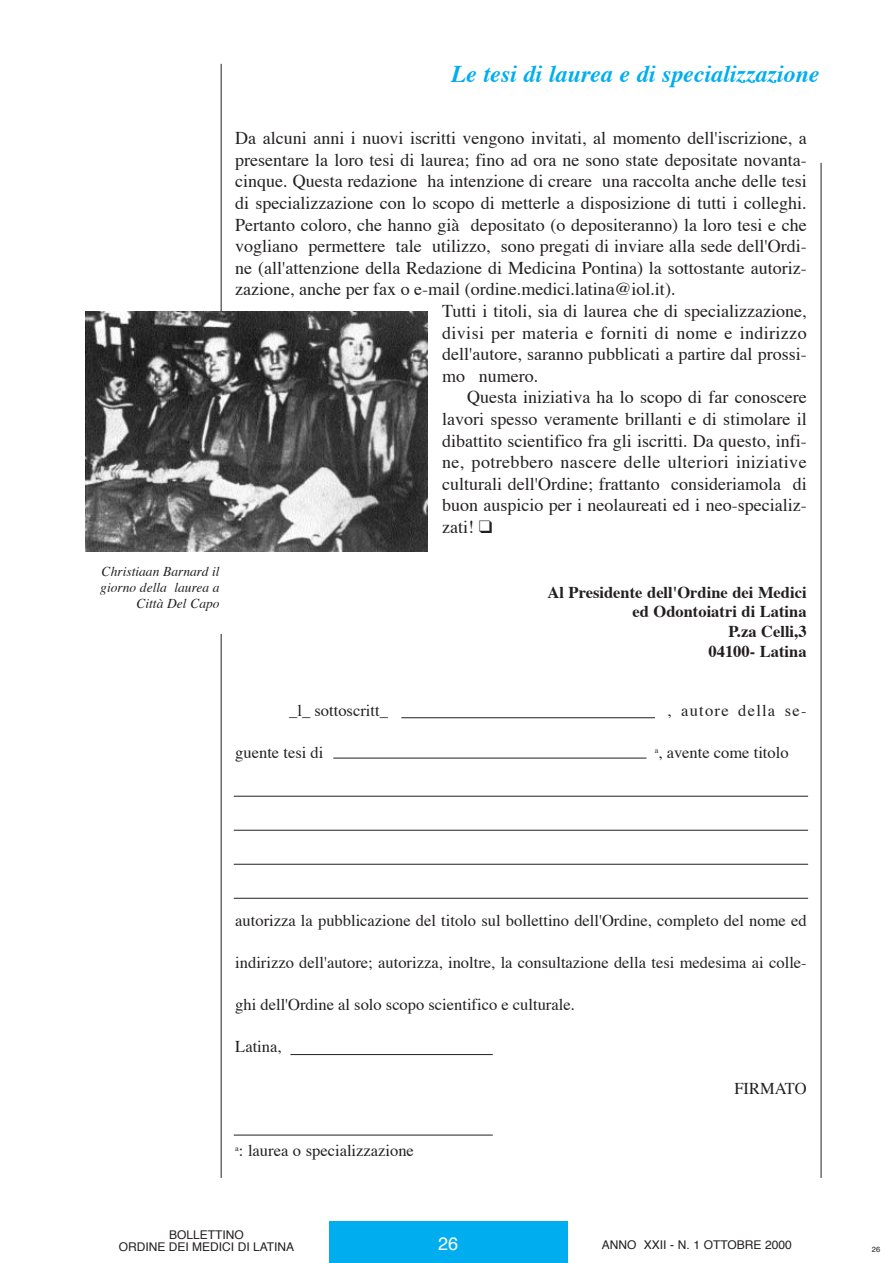
<style>
.page{position:relative;width:893px;height:1263px;background:#fff}
.page>*{position:absolute;margin:0;border:0;box-sizing:border-box;transform-origin:0 0}
.t1{font:italic 700 24px "Times";color:#00aeef}
.t2{font:18px "Times";color:#231f20}
.t3{font:18px "Times";letter-spacing:.02em;color:#231f20}
.t4{font:18px "Helvetica";color:#fff}
.t5{font:16.5px "Times";color:#231f20}
.t6{font:700 16.5px/19.8px "Times";color:#231f20;text-align:right}
.t7{font:16.5px "Times";letter-spacing:.075em;color:#231f20}
.t8{font:italic 13.5px/16.2px "Times";color:#231f20;text-align:right}
.t9{font:12px/12px "Helvetica";color:#231f20;text-align:center}
.t10{font:7.5px "Helvetica";color:#231f20}
</style>
<div class="page">
<hr style="left:221px;top:64px;width:1px;height:1114px;background:#231f20">
<hr style="left:820px;top:163px;width:1px;height:1015px;background:#231f20">
<div style="left:330px;top:1222px;width:238px;height:41px;background:#00aeef"></div>
<img style="left:85px;top:311px;width:342px;height:240px">
<hr style="left:401px;top:718px;width:254px;height:1px;background:#231f20">
<hr style="left:333px;top:758px;width:313px;height:1px;background:#231f20">
<hr style="left:234px;top:796px;width:574px;height:1px;background:#231f20">
<hr style="left:234px;top:830px;width:574px;height:1px;background:#231f20">
<hr style="left:234px;top:864px;width:574px;height:1px;background:#231f20">
<hr style="left:234px;top:898px;width:574px;height:1px;background:#231f20">
<hr style="left:290px;top:1054px;width:202px;height:1px;background:#231f20">
<hr style="left:234px;top:1135px;width:258px;height:1px;background:#231f20">
<h1 class="t1" style="left:451px;top:64px;width:369px">Le tesi di laurea e di specializzazione</h1>
<p class="t8" style="left:100px;top:564px;width:121px">Christiaan Barnard il giorno della laurea a<br>Città Del Capo</p>
<p class="t2" style="left:235px;top:131px;width:573px">Da alcuni anni i nuovi iscritti vengono invitati, al momento dell'iscrizione, a</p>
<p class="t2" style="left:235px;top:152px;width:573px">presentare la loro tesi di laurea; fino ad ora ne sono state depositate novanta-</p>
<p class="t2" style="left:235px;top:174px;width:573px">cinque. Questa redazione ha intenzione di creare una raccolta anche delle tesi</p>
<p class="t2" style="left:235px;top:196px;width:573px">di specializzazione con lo scopo di metterle a disposizione di tutti i colleghi.</p>
<p class="t2" style="left:235px;top:217px;width:573px">Pertanto coloro, che hanno già depositato (o depositeranno) la loro tesi e che</p>
<p class="t2" style="left:235px;top:239px;width:573px">vogliano permettere tale utilizzo, sono pregati di inviare alla sede dell'Ordi-</p>
<p class="t2" style="left:235px;top:260px;width:573px">ne (all'attenzione della Redazione di Medicina Pontina) la sottostante autoriz-</p>
<p class="t2" style="left:235px;top:282px;width:441px">zazione, anche per fax o e-mail (ordine.medici.latina@iol.it).</p>
<p class="t2" style="left:442px;top:304px;width:366px">Tutti i titoli, sia di laurea che di specializzazione,</p>
<p class="t3" style="left:442px;top:325px;width:366px">divisi per materia e forniti di nome e indirizzo</p>
<p class="t2" style="left:442px;top:347px;width:366px">dell'autore, saranno pubblicati a partire dal prossi-</p>
<p class="t2" style="left:442px;top:368px;width:97px">mo numero.</p>
<p class="t2" style="left:467px;top:390px;width:341px">Questa iniziativa ha lo scopo di far conoscere</p>
<p class="t2" style="left:442px;top:412px;width:366px">lavori spesso veramente brillanti e di stimolare il</p>
<p class="t2" style="left:442px;top:433px;width:366px">dibattito scientifico fra gli iscritti. Da questo, infi-</p>
<p class="t3" style="left:442px;top:455px;width:366px">ne, potrebbero nascere delle ulteriori iniziative</p>
<p class="t2" style="left:442px;top:476px;width:366px">culturali dell'Ordine; frattanto consideriamola di</p>
<p class="t2" style="left:442px;top:498px;width:366px">buon auspicio per i neolaureati ed i neo-specializ-</p>
<p class="t2" style="left:442px;top:520px;width:52px">zati! ❑</p>
<p class="t6" style="left:547px;top:583px;width:260px">Al Presidente dell'Ordine dei Medici ed Odontoiatri di Latina<br>P.za Celli,3<br>04100- Latina</p>
<p class="t5" style="left:289px;top:704px;width:100px">_l_ sottoscritt_</p>
<p class="t7" style="left:667px;top:704px;width:141px">, autore della se-</p>
<p class="t5" style="left:235px;top:746px;width:89px">guente tesi di</p>
<p class="t5" style="left:654px;top:746px;width:135px"><sup>a</sup>, avente come titolo</p>
<p class="t5" style="left:235px;top:914px;width:573px">autorizza la pubblicazione del titolo sul bollettino dell'Ordine, completo del nome ed</p>
<p class="t5" style="left:235px;top:956px;width:573px">indirizzo dell'autore; autorizza, inoltre, la consultazione della tesi medesima ai colle-</p>
<p class="t5" style="left:235px;top:998px;width:341px">ghi dell'Ordine al solo scopo scientifico e culturale.</p>
<p class="t5" style="left:235px;top:1040px;width:48px">Latina,</p>
<p class="t5" style="left:734px;top:1082px;width:74px">FIRMATO</p>
<p class="t5" style="left:235px;top:1144px;width:180px"><sup>a</sup>: laurea o specializzazione</p>
<p class="t9" style="left:119px;top:1230px;width:177px">BOLLETTINO<br>ORDINE DEI MEDICI DI LATINA</p>
<p class="t9" style="left:601px;top:1240px;width:192px">ANNO XXII - N. 1 OTTOBRE 2000</p>
<p class="t4" style="left:438px;top:1237px;width:22px">26</p>
<p class="t10" style="left:871px;top:1246px;width:10px">26</p>
</div>
